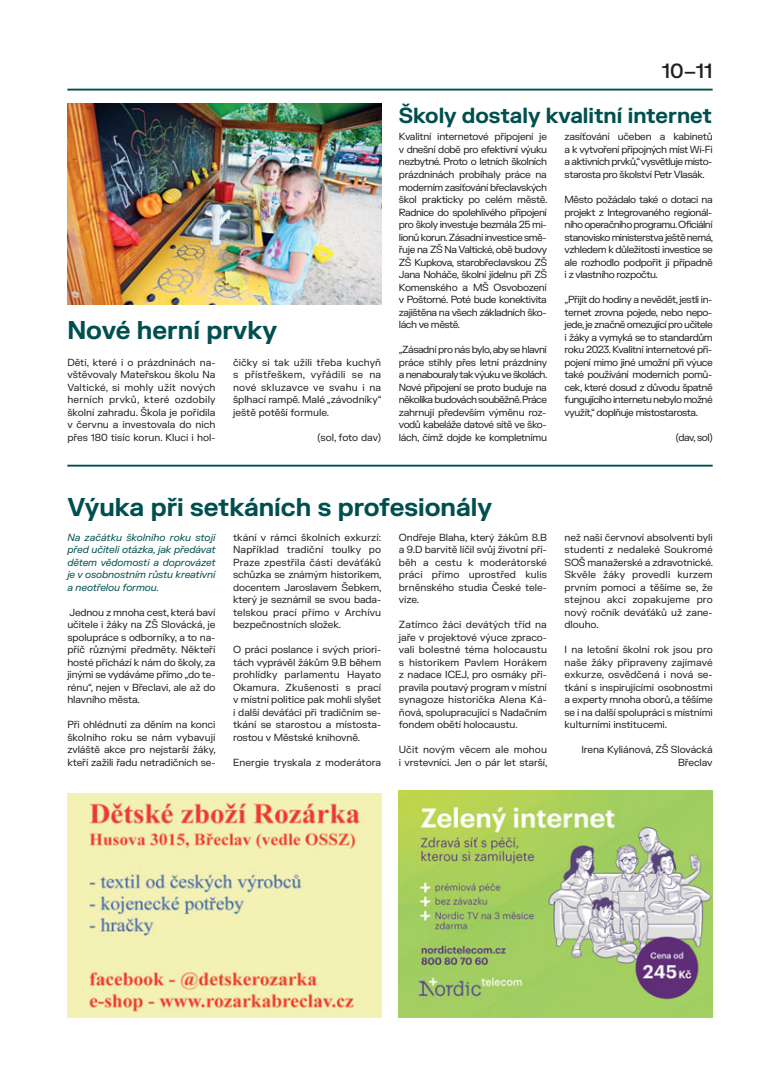
<style>
.page{position:relative;width:780px;height:1081px;background:#fff}
.page>*{position:absolute;margin:0;border:0;box-sizing:border-box;transform-origin:0 0}
.t1{font:700 25px "FK Grotesk";color:#004f4f}
.t2{font:700 21.25px "FK Grotesk";color:#004f4f}
.t3{font:500 20px "FK Grotesk";color:#231f20}
.t4{font:10px/12.5px "FK Grotesk";letter-spacing:-.01em;color:#231f20;text-align:justify}
.t5{font:italic 10px/12.5px "FK Grotesk";letter-spacing:-.01em;color:#004f4f;text-align:justify}
</style>
<div class="page">
<hr style="left:67px;top:89px;width:645px;height:2px;background:#004f4f">
<hr style="left:67px;top:465px;width:645px;height:1px;background:#004f4f">
<img style="left:67px;top:104px;width:314px;height:201px">
<img style="left:67px;top:794px;width:314px;height:223px">
<img style="left:399px;top:790px;width:313px;height:227px">
<h1 class="t1" style="left:67px;top:321px;width:211px">Nové herní prvky</h1>
<p class="t4" style="left:67px;top:357px;width:150px">Děti, které i o prázdninách na&shy;vštěvovaly Mateřskou školu Na Valtické, si mohly užít nových herních prvků, které ozdobily školní zahradu. Škola je pořídila v červnu a investovala do nich přes 180 tisíc korun. Kluci i hol-</p>
<p class="t4" style="left:233px;top:357px;width:150px">čičky si tak užili třeba kuchyň s přístřeškem, vyřádili se na nové skluzavce ve svahu i na šplhací rampě. Malé „závodníky“ ještě potěší formule.</p>
<p class="t4" style="left:317px;top:432px;width:65px">(sol, foto dav)</p>
<h3 class="t3" style="left:662px;top:59px;width:52px">10–11</h3>
<h2 class="t2" style="left:399px;top:108px;width:314px">Školy dostaly kvalitní internet</h2>
<p class="t4" style="left:399px;top:132px;width:150px">Kvalitní internetové připojení je v dnešní době pro efektivní výuku nezbytné. Proto o letních školních prázdninách probíhaly práce na moderním zasíťování břeclavských škol prakticky po celém městě.<br>Radnice do spolehlivého připojení pro školy investuje bezmála 25 mi&shy;lionů korun. Zásadní investice smě&shy;řuje na ZŠ Na Valtické, obě budovy ZŠ Kupkova, starobřeclavskou ZŠ Jana Noháče, školní jídelnu při ZŠ Komenského a MŠ Osvobození v Poštorné. Poté bude konektivita zajištěna na všech základních ško&shy;lách ve městě.</p>
<p class="t4" style="left:399px;top:344px;width:150px">„Zásadní pro nás bylo, aby se hlavní práce stihly přes letní prázdniny a nenabouraly tak výuku ve školách.<br>Nové připojení se proto buduje na několika budovách souběžně. Práce zahrnují především výměnu roz&shy;vodů kabeláže datové sítě ve ško&shy;lách, čímž dojde ke kompletnímu</p>
<p class="t4" style="left:564px;top:132px;width:150px">zasíťování učeben a kabinetů a k vytvoření přípojných míst Wi-Fi a aktivních prvků,“ vysvětluje místo&shy;starosta pro školství Petr Vlasák.</p>
<p class="t4" style="left:564px;top:194px;width:150px">Město požádalo také o dotaci na projekt z Integrovaného regionál&shy;ního operačního programu. Oficiální stanovisko ministerstva ještě nemá, vzhledem k důležitosti investice se ale rozhodlo podpořit ji případně i z vlastního rozpočtu.</p>
<p class="t4" style="left:564px;top:294px;width:150px">„Přijít do hodiny a nevědět, jestli in&shy;ternet zrovna pojede, nebo nepo&shy;jede, je značně omezující pro učitele i žáky a vymyká se to standardům roku 2023. Kvalitní internetové při&shy;pojení mimo jiné umožní při výuce také používání moderních pomů&shy;cek, které dosud z důvodu špatně fungujícího internetu nebylo možné využít,“ doplňuje místostarosta.</p>
<p class="t4" style="left:675px;top:432px;width:38px">(dav, sol)</p>
<h1 class="t1" style="left:67px;top:498px;width:426px">Výuka při setkáních s profesionály</h1>
<p class="t5" style="left:67px;top:532px;width:150px">Na začátku školního roku stojí před učiteli otázka, jak předávat dětem vědomosti a doprovázet je v osobnostním růstu kreativní a neotřelou formou.</p>
<p class="t4" style="left:67px;top:607px;width:150px">Jednou z mnoha cest, která baví učitele i žáky na ZŠ Slovácká, je spolupráce s odborníky, a to na&shy;příč různými předměty. Někteří hosté přichází k nám do školy, za jinými se vydáváme přímo „do te&shy;rénu“, nejen v Břeclavi, ale až do hlavního města.</p>
<p class="t4" style="left:67px;top:719px;width:150px">Při ohlédnutí za děním na konci školního roku se nám vybavují zvláště akce pro nejstarší žáky, kteří zažili řadu netradičních se-</p>
<p class="t4" style="left:399px;top:532px;width:150px">Ondřeje Blaha, který žákům 8.B a 9.D barvitě líčil svůj životní pří&shy;běh a cestu k moderátorské práci přímo uprostřed kulis brněnského studia České tele&shy;vize.</p>
<p class="t4" style="left:399px;top:619px;width:150px">Zatímco žáci devátých tříd na jaře v projektové výuce zpraco&shy;vali bolestné téma holocaustu s historikem Pavlem Horákem z nadace ICEJ, pro osmáky při&shy;pravila poutavý program v místní synagoze historička Alena Ká&shy;ňová, spolupracující s Nadačním fondem obětí holocaustu.</p>
<p class="t4" style="left:399px;top:744px;width:150px">Učit novým věcem ale mohou i vrstevníci. Jen o pár let starší,</p>
<p class="t4" style="left:233px;top:532px;width:150px">tkání v rámci školních exkurzí:<br>Například tradiční toulky po Praze zpestřila části deváťáků schůzka se známým historikem, docentem Jaroslavem Šebkem, který je seznámil se svou bada&shy;telskou prací přímo v Archívu bezpečnostních složek.</p>
<p class="t4" style="left:233px;top:644px;width:150px">O práci poslance i svých priori&shy;tách vyprávěl žákům 9.B během prohlídky parlamentu Hayato Okamura. Zkušenosti s prací v místní politice pak mohli slyšet i další deváťáci při tradičním se&shy;tkání se starostou a místosta&shy;rostou v Městské knihovně.</p>
<p class="t4" style="left:233px;top:757px;width:149px">Energie tryskala z moderátora</p>
<p class="t4" style="left:564px;top:532px;width:150px">než naši červnoví absolventi byli studenti z nedaleké Soukromé SOŠ manažerské a zdravotnické.<br>Skvěle žáky provedli kurzem prvním pomoci a těšíme se, že stejnou akci zopakujeme pro nový ročník deváťáků už zane&shy;dlouho.</p>
<p class="t4" style="left:564px;top:644px;width:150px">I na letošní školní rok jsou pro naše žáky připraveny zajímavé exkurze, osvědčená i nová se&shy;tkání s inspirujícími osobnostmi a experty mnoha oborů, a těšíme se i na další spolupráci s místními kulturními institucemi.</p>
<p class="t4" style="left:581px;top:744px;width:133px;text-align:right">Irena Kyliánová, ZŠ Slovácká<br>Břeclav</p>
</div>
